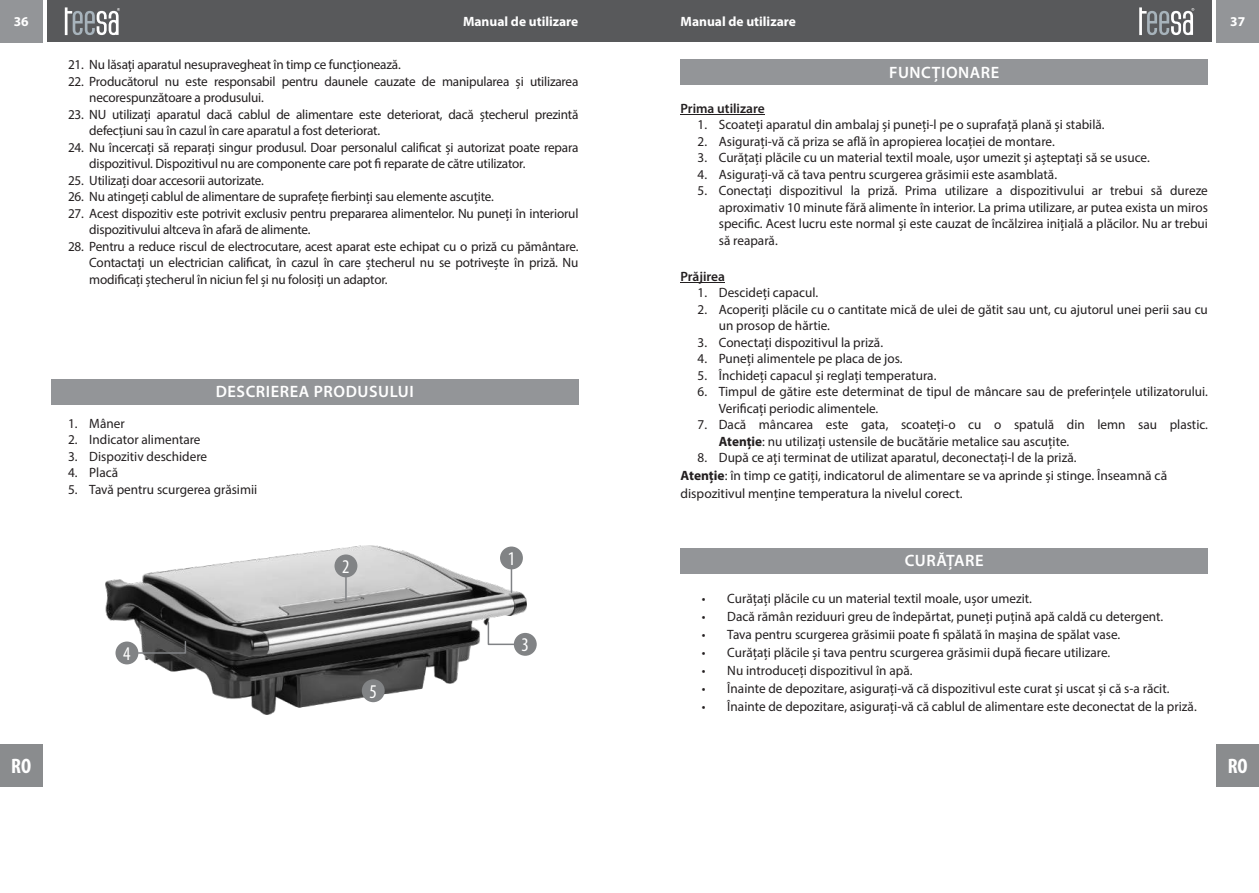
<style>
.page{position:relative;width:1259px;height:893px;background:#fff}
.page>*{position:absolute;margin:0;border:0;box-sizing:border-box;transform-origin:0 0}
.t1{font:700 condensed 21px "Myriad Pro";color:#fff}
.t2{font:condensed 19.5px "Myriad Pro";color:#fff}
.t3{font:600 16.5px "Myriad Pro";letter-spacing:.035em;color:#fff}
.t4{font:13.5px/16.5px "Myriad Pro";color:#231f20}
.t5{font:700 13.5px "Myriad Pro";color:#fff}
.t6{font:600 13.5px "Myriad Pro";color:#231f20}
.s1{font-weight:700}
</style>
<div class="page">
<div style="left:47px;top:0;width:582px;height:42px;background:#58595b"></div>
<div style="left:629px;top:0;width:583px;height:42px;background:#58595b"></div>
<div style="left:0;top:0;width:43px;height:43px;background:#939598"></div>
<div style="left:1216px;top:0;width:43px;height:43px;background:#939598"></div>
<div style="left:0;top:744px;width:43px;height:43px;background:#8a8c8e"></div>
<div style="left:1216px;top:744px;width:43px;height:43px;background:#8a8c8e"></div>
<svg style="left:65px;top:7px;width:55px;height:28px"></svg>
<svg style="left:1139px;top:7px;width:55px;height:28px"></svg>
<div style="left:51px;top:379px;width:527px;height:26px;background:#939598"></div>
<img style="left:105px;top:546px;width:421px;height:168px">
<div style="left:500px;top:546px;width:23px;height:23px;background:#818385;border-radius:50%"></div>
<div style="left:362px;top:679px;width:23px;height:23px;background:#818385;border-radius:50%"></div>
<div style="left:115px;top:641px;width:23px;height:23px;background:#818385;border-radius:50%"></div>
<div style="left:514px;top:633px;width:23px;height:23px;background:#818385;border-radius:50%"></div>
<div style="left:334px;top:554px;width:23px;height:23px;background:#818385;border-radius:50%"></div>
<svg style="left:137px;top:640px;width:50px;height:14px"></svg>
<svg style="left:511px;top:569px;width:1px;height:23px"></svg>
<hr style="left:345px;top:577px;width:2px;height:23px;background:#808285">
<svg style="left:487px;top:621px;width:28px;height:25px"></svg>
<div style="left:680px;top:60px;width:528px;height:25px;background:#939598"></div>
<div style="left:680px;top:548px;width:528px;height:26px;background:#939598"></div>
<hr style="left:680px;top:114px;width:84px;height:1px;background:#231f20">
<hr style="left:680px;top:282px;width:45px;height:1px;background:#231f20">
<p class="t5" style="left:14px;top:16px;width:16px">36</p>
<p class="t5" style="left:463px;top:16px;width:117px">Manual de utilizare</p>
<p class="t5" style="left:680px;top:16px;width:117px">Manual de utilizare</p>
<p class="t5" style="left:1230px;top:16px;width:16px">37</p>
<p class="t4" style="left:68px;top:57px;width:334px">21. Nu lăsați aparatul nesupravegheat în timp ce funcționează.</p>
<p class="t4" style="left:89px;top:74px;width:490px;text-indent:-21px">22. Producătorul nu este responsabil pentru daunele cauzate de manipularea și utilizarea necorespunzătoare a produsului.</p>
<p class="t4" style="left:89px;top:107px;width:490px;text-indent:-21px">23. NU utilizați aparatul dacă cablul de alimentare este deteriorat, dacă ștecherul prezintă defecțiuni sau în cazul în care aparatul a fost deteriorat.</p>
<p class="t4" style="left:89px;top:140px;width:490px;text-indent:-21px">24. Nu încercați să reparați singur produsul. Doar personalul calificat și autorizat poate repara dispozitivul. Dispozitivul nu are componente care pot fi reparate de către utilizator.</p>
<p class="t4" style="left:68px;top:173px;width:197px">25. Utilizați doar accesorii autorizate.</p>
<p class="t4" style="left:68px;top:189px;width:427px">26. Nu atingeți cablul de alimentare de suprafețe fierbinți sau elemente ascuțite.</p>
<p class="t4" style="left:89px;top:206px;width:490px;text-indent:-21px">27. Acest dispozitiv este potrivit exclusiv pentru prepararea alimentelor. Nu puneți în interiorul dispozitivului altceva în afară de alimente.</p>
<p class="t4" style="left:89px;top:239px;width:490px;text-align:justify;text-indent:-21px">28. Pentru a reduce riscul de electrocutare, acest aparat este echipat cu o priză cu pământare.<br>Contactați un electrician calificat, în cazul în care ștecherul nu se potrivește în priză. Nu modificați ștecherul în niciun fel și nu folosiți un adaptor.</p>
<p class="t3" style="left:216px;top:385px;width:199px">DESCRIEREA PRODUSULUI</p>
<p class="t4" style="left:68px;top:416px;width:58px">1. Mâner</p>
<p class="t4" style="left:68px;top:433px;width:134px">2. Indicator alimentare</p>
<p class="t4" style="left:68px;top:449px;width:141px">3. Dispozitiv deschidere</p>
<p class="t4" style="left:68px;top:466px;width:52px">4. Placă</p>
<p class="t4" style="left:68px;top:482px;width:191px">5. Tavă pentru scurgerea grăsimii</p>
<h2 class="t2" style="left:123px;top:645px;width:9px">4</h2>
<h2 class="t2" style="left:342px;top:558px;width:9px">2</h2>
<h2 class="t2" style="left:369px;top:683px;width:9px">5</h2>
<h2 class="t2" style="left:508px;top:550px;width:9px">1</h2>
<h2 class="t2" style="left:521px;top:636px;width:9px">3</h2>
<p class="t3" style="left:889px;top:65px;width:112px">FUNCȚIONARE</p>
<p class="t6" style="left:680px;top:103px;width:86px">Prima utilizare</p>
<p class="t4" style="left:697px;top:118px;width:408px">1. Scoateți aparatul din ambalaj și puneți-l pe o suprafață plană și stabilă.</p>
<p class="t4" style="left:697px;top:134px;width:359px">2. Asigurați-vă că priza se află în apropierea locației de montare.</p>
<p class="t4" style="left:697px;top:151px;width:454px">3. Curățați plăcile cu un material textil moale, ușor umezit și așteptați să se usuce.</p>
<p class="t4" style="left:697px;top:167px;width:361px">4. Asigurați-vă că tava pentru scurgerea grăsimii este asamblată.</p>
<p class="t4" style="left:719px;top:184px;width:490px;text-align:justify;text-indent:-21px">5. Conectați dispozitivul la priză. Prima utilizare a dispozitivului ar trebui să dureze aproximativ 10 minute fără alimente în interior. La prima utilizare, ar putea exista un miros specific. Acest lucru este normal și este cauzat de încălzirea inițială a plăcilor. Nu ar trebui să reapară.</p>
<p class="t6" style="left:680px;top:271px;width:46px">Prăjirea</p>
<p class="t4" style="left:697px;top:286px;width:122px">1. Descideți capacul.</p>
<p class="t4" style="left:719px;top:302px;width:490px;text-indent:-21px">2. Acoperiți plăcile cu o cantitate mică de ulei de gătit sau unt, cu ajutorul unei perii sau cu un prosop de hărtie.</p>
<p class="t4" style="left:697px;top:335px;width:187px">3. Conectați dispozitivul la priză.</p>
<p class="t4" style="left:697px;top:352px;width:206px">4. Puneți alimentele pe placa de jos.</p>
<p class="t4" style="left:697px;top:368px;width:240px">5. Închideți capacul și reglați temperatura.</p>
<p class="t4" style="left:719px;top:385px;width:490px;text-indent:-21px">6. Timpul de gătire este determinat de tipul de mâncare sau de preferințele utilizatorului.<br>Verificați periodic alimentele.</p>
<p class="t4" style="left:719px;top:418px;width:490px;text-indent:-21px">7. Dacă mâncarea este gata, scoateți-o cu o spatulă din lemn sau plastic.<br><span class="s1">Atenție</span>: nu utilizați ustensile de bucătărie metalice sau ascuțite.</p>
<p class="t4" style="left:680px;top:450px;width:488px;line-height:18px;text-indent:17px">8. După ce ați terminat de utilizat aparatul, deconectați-l de la priză.<br><span class="s1">Atenție</span>: în timp ce gatiți, indicatorul de alimentare se va aprinde și stinge. Înseamnă că dispozitivul menține temperatura la nivelul corect.</p>
<p class="t3" style="left:904px;top:554px;width:81px">CURĂȚARE</p>
<p class="t4" style="left:702px;top:591px;width:332px">• Curățați plăcile cu un material textil moale, ușor umezit.</p>
<p class="t4" style="left:702px;top:609px;width:463px">• Dacă rămân reziduuri greu de îndepărtat, puneți puțină apă caldă cu detergent.</p>
<p class="t4" style="left:702px;top:627px;width:420px">• Tava pentru scurgerea grăsimii poate fi spălată în mașina de spălat vase.</p>
<p class="t4" style="left:702px;top:645px;width:410px">• Curățați plăcile și tava pentru scurgerea grăsimii după fiecare utilizare.</p>
<p class="t4" style="left:702px;top:663px;width:212px">• Nu introduceți dispozitivul în apă.</p>
<p class="t4" style="left:702px;top:681px;width:469px">• Înainte de depozitare, asigurați-vă că dispozitivul este curat și uscat și că s-a răcit.</p>
<p class="t4" style="left:702px;top:699px;width:496px">• Înainte de depozitare, asigurați-vă că cablul de alimentare este deconectat de la priză.</p>
<h1 class="t1" style="left:11px;top:757px;width:21px">RO</h1>
<h1 class="t1" style="left:1227px;top:757px;width:21px">RO</h1>
</div>
